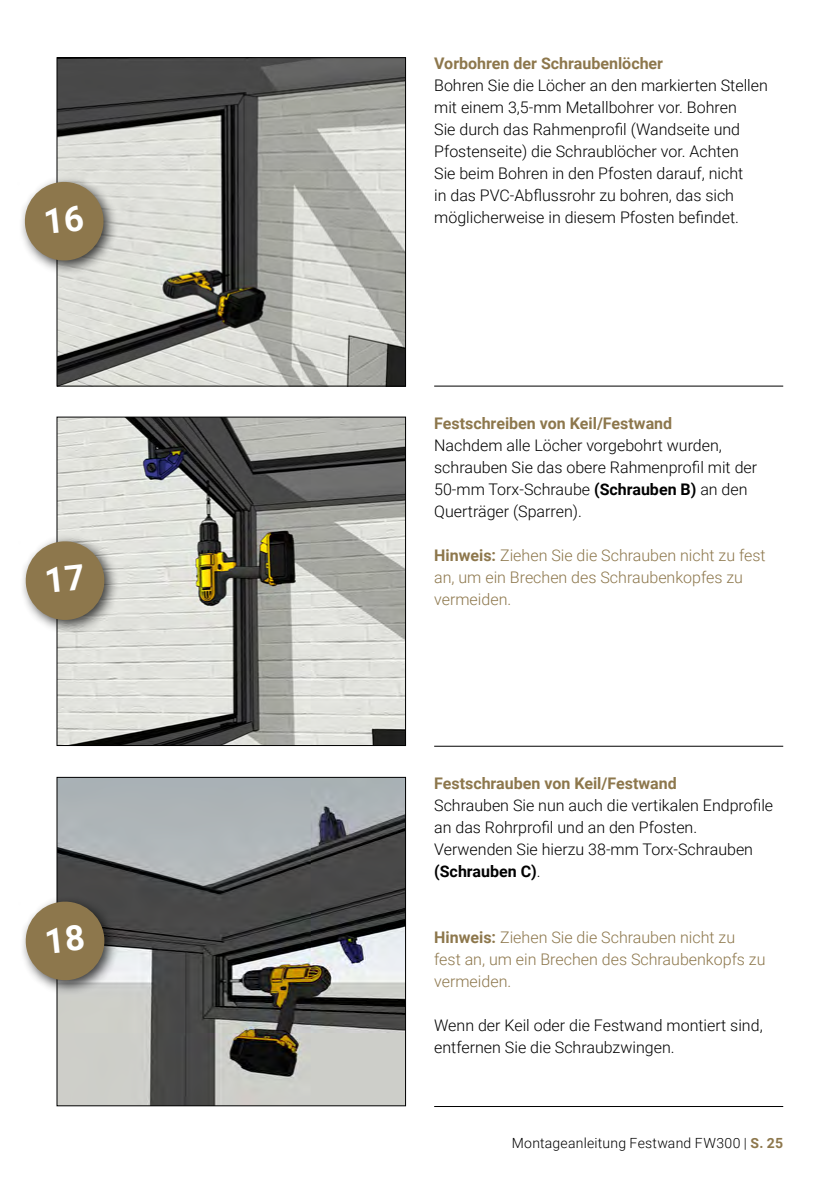
<style>
.page{position:relative;width:840px;height:1191px;background:#fff}
.page>*{position:absolute;margin:0;border:0;box-sizing:border-box;transform-origin:0 0}
.t1{font:300 16px/22px "Roboto";color:#000}
.t2{font:300 16px/22px "Roboto";color:#8d774c}
.t3{font:700 16px "Roboto";color:#8d774c}
.t4{font:300 14px "Roboto";letter-spacing:.015em;color:#000}
.s1{font-weight:700}
.s2{font-weight:700;color:#8d774c}
</style>
<div class="page">
<img style="left:59px;top:419px;width:344px;height:325px">
<div style="left:57px;top:417px;width:348px;height:329px;border:1px solid #000"></div>
<hr style="left:434px;top:746px;width:348px;height:1px;background:#000">
<div style="left:18px;top:534px;width:101px;height:101px;background:#000;opacity:.75"></div>
<img style="left:59px;top:779px;width:344px;height:325px">
<div style="left:57px;top:777px;width:348px;height:329px;border:1px solid #000"></div>
<hr style="left:434px;top:1106px;width:348px;height:1px;background:#000">
<div style="left:18px;top:894px;width:101px;height:101px;background:#000;opacity:.75"></div>
<img style="left:59px;top:59px;width:344px;height:325px">
<div style="left:57px;top:57px;width:348px;height:329px;border:1px solid #000"></div>
<hr style="left:434px;top:386px;width:348px;height:1px;background:#000">
<div style="left:17px;top:174px;width:101px;height:101px;background:#000;opacity:.75"></div>
<svg style="left:24px;top:539px;width:82px;height:83px"></svg>
<svg style="left:24px;top:899px;width:82px;height:83px"></svg>
<svg style="left:23px;top:180px;width:82px;height:82px"></svg>
<p class="t3" style="left:434px;top:52px;width:230px">Vorbohren der Schraubenlöcher</p>
<p class="t1" style="left:434px;top:73px;width:335px">Bohren Sie die Löcher an den markierten Stellen mit einem 3,5-mm Metallbohrer vor. Bohren<br>Sie durch das Rahmenprofil (Wandseite und Pfostenseite) die Schraublöcher vor. Achten<br>Sie beim Bohren in den Pfosten darauf, nicht<br>in das PVC-Abflussrohr zu bohren, das sich möglicherweise in diesem Pfosten befindet.</p>
<p class="t3" style="left:434px;top:412px;width:239px">Festschreiben von Keil/Festwand</p>
<p class="t1" style="left:434px;top:433px;width:324px">Nachdem alle Löcher vorgebohrt wurden, schrauben Sie das obere Rahmenprofil mit der 50-mm Torx-Schraube <span class="s1">(Schrauben B)</span> an den Querträger (Sparren).</p>
<p class="t2" style="left:434px;top:543px;width:333px"><span class="s1">Hinweis:</span> Ziehen Sie die Schrauben nicht zu fest an, um ein Brechen des Schraubenkopfes zu vermeiden.</p>
<p class="t3" style="left:434px;top:772px;width:244px">Festschrauben von Keil/Festwand</p>
<p class="t1" style="left:434px;top:794px;width:340px">Schrauben Sie nun auch die vertikalen Endprofile an das Rohrprofil und an den Pfosten.<br>Verwenden Sie hierzu 38-mm Torx-Schrauben <span class="s1">(Schrauben C)</span>.</p>
<p class="t2" style="left:434px;top:926px;width:332px"><span class="s1">Hinweis:</span> Ziehen Sie die Schrauben nicht zu fest an, um ein Brechen des Schraubenkopfs zu vermeiden.</p>
<p class="t1" style="left:434px;top:1014px;width:330px">Wenn der Keil oder die Festwand montiert sind, entfernen Sie die Schraubzwingen.</p>
<p class="t4" style="left:511px;top:1132px;width:273px">Montageanleitung Festwand FW300 | <span class="s2">S. 25</span></p>
</div>
